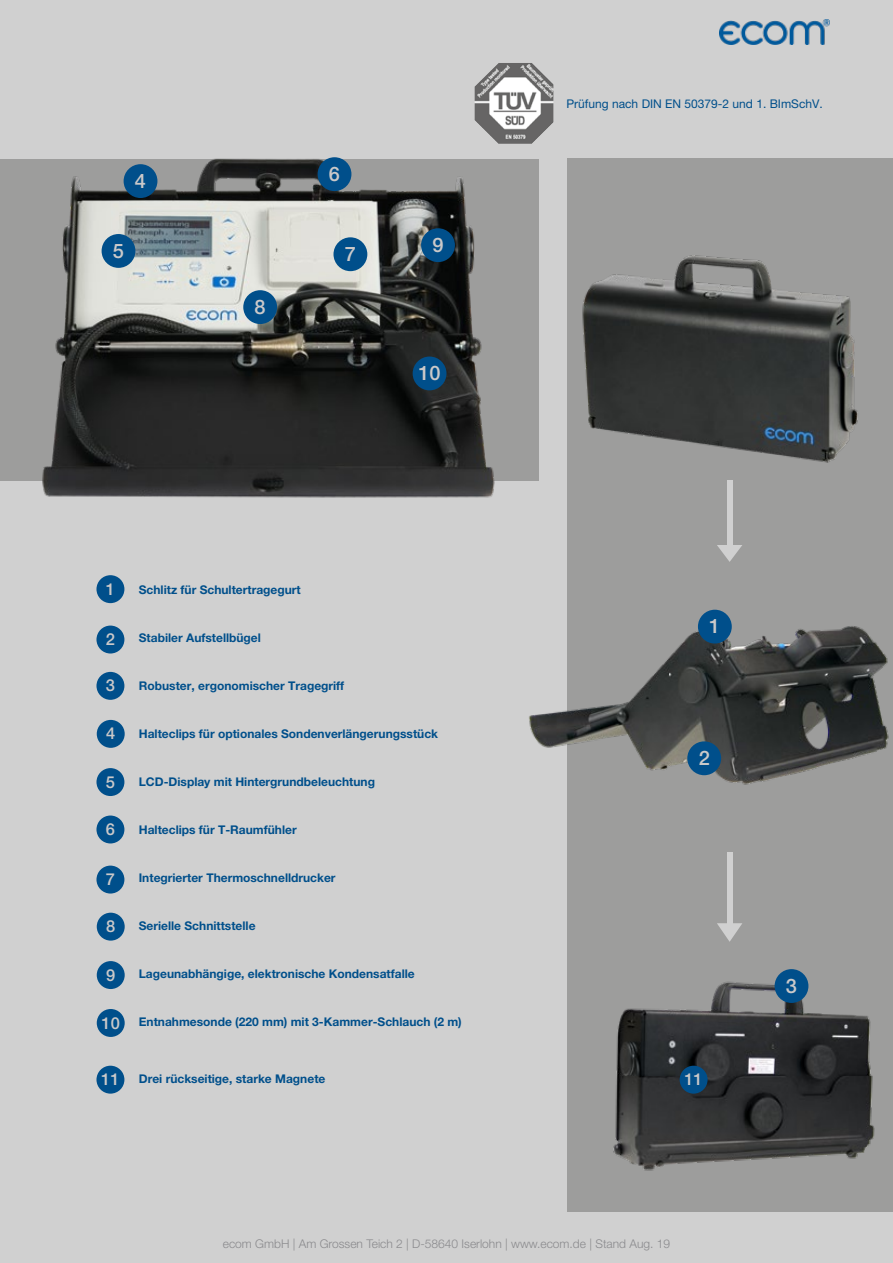
<style>
.page{position:relative;width:893px;height:1263px;background:#d0d0d0}
.page>*{position:absolute;margin:0;border:0;box-sizing:border-box;transform-origin:0 0}
.t1{font:500 19.95px "Helvetica Neue LT Pro";color:#cbc9c9}
.t2{font:500 16.5px "Helvetica Neue LT Pro";color:#cbc9c9}
.t3{font:700 12px "Helvetica Neue LT Pro";color:#004f8b}
.t4{font:300 12px "Helvetica Neue LT Pro";color:#8a8a8d}
.t5{font:12px "Helvetica Neue LT Pro";color:#004f8b}
</style>
<div class="page">
<img style="left:720px;top:19px;width:109px;height:25px">
<div style="left:0;top:159px;width:538px;height:321px;background:#9d9d9c"></div>
<img style="left:24px;top:157px;width:488px;height:341px">
<div style="left:567px;top:159px;width:326px;height:1053px;background:#9d9d9c"></div>
<div style="left:727px;top:480px;width:6px;height:73px;background:#d0d0d0"></div>
<svg style="left:717px;top:545px;width:25px;height:17px"></svg>
<div style="left:727px;top:852px;width:6px;height:80px;background:#d0d0d0"></div>
<svg style="left:717px;top:923px;width:25px;height:19px"></svg>
<img style="left:475px;top:63px;width:78px;height:81px">
<img style="left:582px;top:255px;width:276px;height:208px">
<img style="left:613px;top:975px;width:262px;height:196px">
<div style="left:96px;top:575px;width:28px;height:28px;background:#004f8b;border-radius:50%"></div>
<div style="left:96px;top:626px;width:28px;height:27px;background:#004f8b;border-radius:50%"></div>
<div style="left:775px;top:969px;width:33px;height:34px;background:#004f8b;border-radius:50%"></div>
<div style="left:96px;top:672px;width:28px;height:28px;background:#004f8b;border-radius:50%"></div>
<div style="left:124px;top:164px;width:33px;height:34px;background:#004f8b;border-radius:50%"></div>
<div style="left:97px;top:720px;width:28px;height:28px;background:#004f8b;border-radius:50%"></div>
<div style="left:102px;top:234px;width:33px;height:34px;background:#004f8b;border-radius:50%"></div>
<div style="left:96px;top:768px;width:28px;height:28px;background:#004f8b;border-radius:50%"></div>
<div style="left:318px;top:157px;width:33px;height:34px;background:#004f8b;border-radius:50%"></div>
<div style="left:96px;top:815px;width:28px;height:28px;background:#004f8b;border-radius:50%"></div>
<div style="left:333px;top:237px;width:34px;height:34px;background:#004f8b;border-radius:50%"></div>
<div style="left:96px;top:866px;width:28px;height:27px;background:#004f8b;border-radius:50%"></div>
<div style="left:243px;top:290px;width:34px;height:34px;background:#004f8b;border-radius:50%"></div>
<div style="left:97px;top:913px;width:28px;height:28px;background:#004f8b;border-radius:50%"></div>
<div style="left:421px;top:228px;width:34px;height:34px;background:#004f8b;border-radius:50%"></div>
<div style="left:97px;top:961px;width:28px;height:28px;background:#004f8b;border-radius:50%"></div>
<div style="left:413px;top:356px;width:33px;height:34px;background:#004f8b;border-radius:50%"></div>
<div style="left:97px;top:1009px;width:28px;height:28px;background:#004f8b;border-radius:50%"></div>
<div style="left:96px;top:1066px;width:28px;height:28px;background:#004f8b;border-radius:50%"></div>
<div style="left:680px;top:1066px;width:28px;height:28px;background:#004f8b;border-radius:50%"></div>
<img style="left:529px;top:621px;width:360px;height:164px">
<div style="left:698px;top:610px;width:34px;height:33px;background:#004f8b;border-radius:50%"></div>
<div style="left:687px;top:741px;width:34px;height:34px;background:#004f8b;border-radius:50%"></div>
<h1 class="t1" style="left:135px;top:169px;width:13px">4</h1>
<h1 class="t1" style="left:113px;top:239px;width:13px">5</h1>
<h1 class="t1" style="left:255px;top:295px;width:13px">8</h1>
<h1 class="t1" style="left:329px;top:162px;width:13px">6</h1>
<h1 class="t1" style="left:345px;top:242px;width:13px">7</h1>
<h1 class="t1" style="left:432px;top:233px;width:13px">9</h1>
<h1 class="t1" style="left:418px;top:361px;width:24px">10</h1>
<h2 class="t2" style="left:106px;top:579px;width:11px">1</h2>
<h2 class="t2" style="left:106px;top:629px;width:11px">2</h2>
<h2 class="t2" style="left:106px;top:676px;width:11px">3</h2>
<h2 class="t2" style="left:106px;top:724px;width:11px">4</h2>
<h2 class="t2" style="left:106px;top:772px;width:11px">5</h2>
<h2 class="t2" style="left:106px;top:819px;width:11px">6</h2>
<h2 class="t2" style="left:106px;top:869px;width:11px">7</h2>
<h2 class="t2" style="left:106px;top:916px;width:11px">8</h2>
<h2 class="t2" style="left:106px;top:965px;width:11px">9</h2>
<h2 class="t2" style="left:102px;top:1013px;width:20px">10</h2>
<p class="t3" style="left:139px;top:582px;width:164px">Schlitz für Schultertragegurt</p>
<p class="t3" style="left:139px;top:630px;width:124px">Stabiler Aufstellbügel</p>
<p class="t3" style="left:139px;top:678px;width:207px">Robuster, ergonomischer Tragegriff</p>
<p class="t3" style="left:139px;top:726px;width:301px">Halteclips für optionales Sondenverlängerungsstück</p>
<p class="t3" style="left:139px;top:774px;width:238px">LCD-Display mit Hintergrundbeleuchtung</p>
<p class="t3" style="left:139px;top:822px;width:159px">Halteclips für T-Raumfühler</p>
<p class="t3" style="left:139px;top:870px;width:198px">Integrierter Thermoschnelldrucker</p>
<p class="t3" style="left:139px;top:918px;width:118px">Serielle Schnittstelle</p>
<p class="t3" style="left:139px;top:966px;width:277px">Lageunabhängige, elektronische Kondensatfalle</p>
<p class="t3" style="left:139px;top:1014px;width:325px">Entnahmesonde (220 mm) mit 3-Kammer-Schlauch (2 m)</p>
<p class="t5" style="left:566px;top:97px;width:258px">Prüfung nach DIN EN 50379-2 und 1. BImSchV.</p>
<h1 class="t1" style="left:709px;top:614px;width:13px">1</h1>
<h1 class="t1" style="left:699px;top:746px;width:13px">2</h1>
<h1 class="t1" style="left:786px;top:974px;width:13px">3</h1>
<h2 class="t2" style="left:101px;top:1069px;width:20px">11</h2>
<h2 class="t2" style="left:684px;top:1069px;width:20px">11</h2>
<p class="t3" style="left:139px;top:1071px;width:188px">Drei rückseitige, starke Magnete</p>
<p class="t4" style="left:223px;top:1237px;width:449px">ecom GmbH | Am Grossen Teich 2 | D-58640 Iserlohn | www.ecom.de | Stand Aug. 19</p>
</div>
